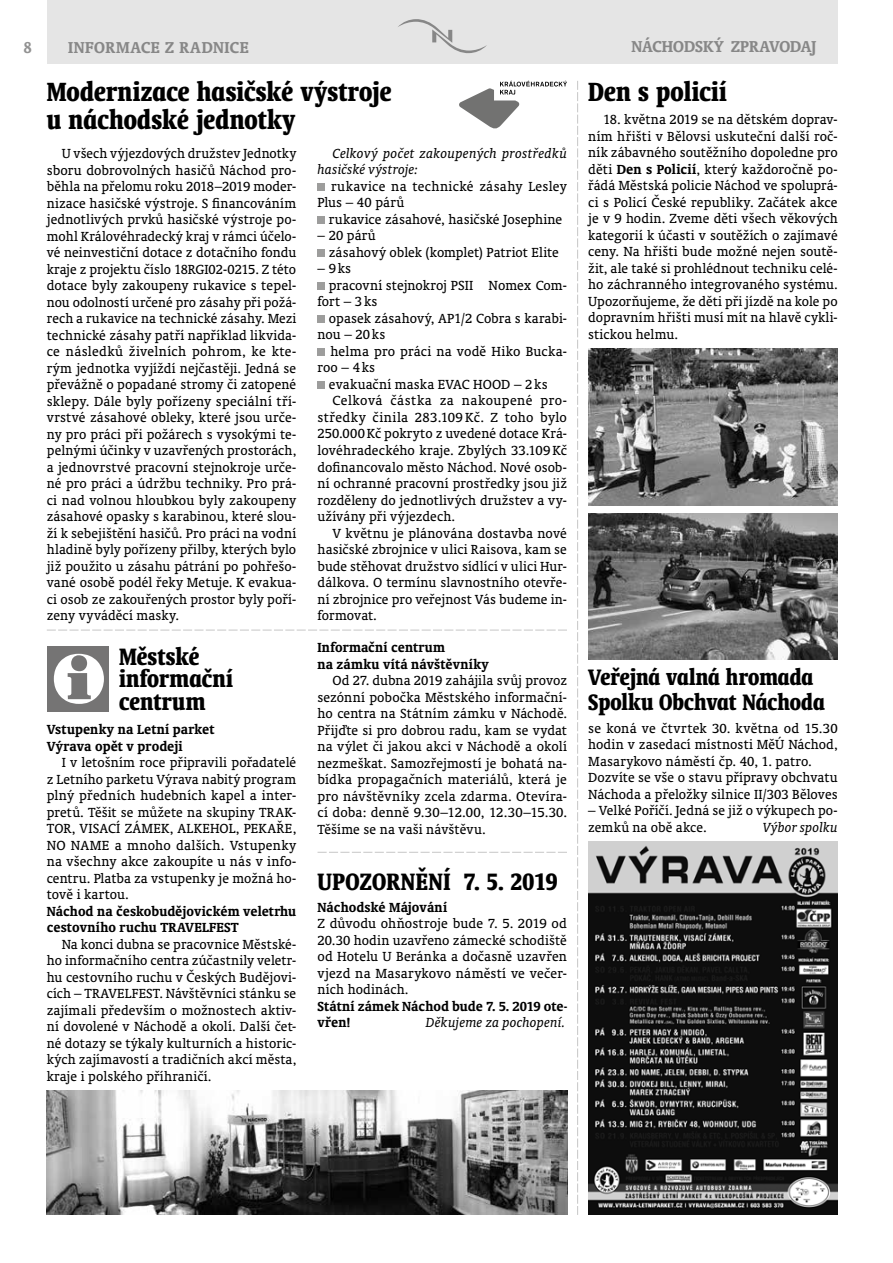
<style>
.page{position:relative;width:893px;height:1263px;background:#fff}
.page>*{position:absolute;margin:0;border:0;box-sizing:border-box;transform-origin:0 0}
.t1{font:700 condensed 30px/28.5px "Oranda AT";letter-spacing:.005em;color:#000;scale:.92 1}
.t2{font:700 condensed 27px/22.5px "Oranda AT";letter-spacing:.01em;color:#000;scale:.92 1}
.t3{font:700 condensed 25.5px/25.5px "Oranda AT";color:#000;scale:.92 1}
.t4{font:700 18px "Oranda AT";letter-spacing:.015em;color:#878787}
.t5{font:700 18px "Oranda AT";letter-spacing:.035em;color:#878787}
.t6{font:700 18px "Oranda AT";color:#929292;scale:.9 1}
.t7{font:15px/16.5px "Oranda AT";letter-spacing:.005em;color:#000;text-align:justify}
.t8{font:700 15px/16.5px "Oranda AT";letter-spacing:.005em;color:#000}
.t9{font:italic 15px/16.5px "Oranda AT";letter-spacing:.01em;color:#000}
.t10{font:15px "Oranda AT";letter-spacing:.025em;color:#000}
.t11{font:15px "Oranda AT";letter-spacing:.03em;color:#000}
.s1{font-weight:700}
</style>
<div class="page">
<div style="left:47px;top:0;width:791px;height:64px;background:#e5e5e5"></div>
<svg style="left:398px;top:19px;width:89px;height:34px"></svg>
<svg style="left:577px;top:81px;width:1px;height:1134px"></svg>
<svg style="left:47px;top:630px;width:520px;height:1px"></svg>
<svg style="left:317px;top:852px;width:250px;height:1px"></svg>
<svg style="left:459px;top:81px;width:108px;height:47px"></svg>
<div style="left:318px;top:183px;width:7px;height:8px;background:#9d9d9c"></div>
<div style="left:318px;top:216px;width:7px;height:8px;background:#9d9d9c"></div>
<div style="left:318px;top:249px;width:7px;height:8px;background:#9d9d9c"></div>
<div style="left:318px;top:282px;width:7px;height:8px;background:#9d9d9c"></div>
<div style="left:318px;top:315px;width:7px;height:8px;background:#9d9d9c"></div>
<div style="left:318px;top:348px;width:7px;height:8px;background:#9d9d9c"></div>
<div style="left:318px;top:381px;width:7px;height:8px;background:#9d9d9c"></div>
<img style="left:588px;top:349px;width:250px;height:157px">
<img style="left:588px;top:513px;width:250px;height:146px">
<div style="left:47px;top:646px;width:62px;height:65px;background:#757474"></div>
<svg style="left:54px;top:654px;width:50px;height:50px"></svg>
<img style="left:588px;top:841px;width:250px;height:373px">
<img style="left:47px;top:1091px;width:520px;height:123px">
<p class="t6" style="left:24px;top:37px;width:10px">8</p>
<p class="t5" style="left:68px;top:37px;width:182px">INFORMACE Z RADNICE</p>
<p class="t4" style="left:631px;top:36px;width:187px">NÁCHODSKÝ ZPRAVODAJ</p>
<h1 class="t1" style="left:47px;top:76px;width:376px">Modernizace hasičské výstroje u náchodské jednotky</h1>
<p class="t9" style="left:318px;top:145px;width:251px;text-indent:15px">Celkový počet zakoupených prostředků hasičské výstroje:</p>
<p class="t7" style="left:318px;top:178px;width:251px;text-indent:14px">rukavice na technické zásahy Lesley<br>Plus – 40 párů</p>
<p class="t7" style="left:329px;top:211px;width:235px">rukavice zásahové, hasičské Josephine</p>
<p class="t7" style="left:329px;top:227px;width:232px;text-indent:-11px">– 20 párů<br>zásahový oblek (komplet) Patriot Elite</p>
<p class="t7" style="left:318px;top:260px;width:35px">– 9ks</p>
<p class="t7" style="left:329px;top:277px;width:240px">pracovní stejnokroj PSII Nomex Com-</p>
<p class="t7" style="left:318px;top:293px;width:61px">fort – 3ks</p>
<p class="t7" style="left:329px;top:310px;width:240px">opasek zásahový, AP1/2 Cobra s karabi-</p>
<p class="t7" style="left:318px;top:326px;width:69px">nou – 20 ks</p>
<p class="t7" style="left:330px;top:343px;width:238px">helma pro práci na vodě Hiko Bucka-</p>
<p class="t7" style="left:318px;top:359px;width:59px">roo – 4ks</p>
<p class="t7" style="left:329px;top:376px;width:220px">evakuační maska EVAC HOOD – 2 ks</p>
<p class="t11" style="left:332px;top:392px;width:236px">Celková částka za nakoupené pro-</p>
<p class="t10" style="left:318px;top:409px;width:251px">středky činila 283.109 Kč. Z toho bylo</p>
<p class="t7" style="left:318px;top:425px;width:251px">250.000Kč pokryto z uvedené dotace Krá-</p>
<p class="t7" style="left:318px;top:442px;width:251px">lovéhradeckého kraje. Zbylých 33.109Kč</p>
<p class="t7" style="left:318px;top:458px;width:251px">dofinancovalo město Náchod. Nové osob-</p>
<p class="t7" style="left:318px;top:475px;width:251px">ní ochranné pracovní prostředky jsou již</p>
<p class="t7" style="left:318px;top:491px;width:251px">rozděleny do jednotlivých družstev a vy-</p>
<p class="t7" style="left:318px;top:508px;width:139px">užívány při výjezdech.</p>
<p class="t7" style="left:332px;top:524px;width:236px">V květnu je plánována dostavba nové</p>
<p class="t7" style="left:318px;top:541px;width:251px">hasičské zbrojnice v ulici Raisova, kam se</p>
<p class="t7" style="left:318px;top:557px;width:251px">bude stěhovat družstvo sídlící v ulici Hur-</p>
<p class="t7" style="left:318px;top:574px;width:251px">dálkova. O termínu slavnostního otevře-</p>
<p class="t7" style="left:318px;top:590px;width:251px">ní zbrojnice pro veřejnost Vás budeme in-</p>
<p class="t7" style="left:318px;top:607px;width:61px">formovat.</p>
<p class="t7" style="left:47px;top:145px;width:251px;text-indent:15px">U všech výjezdových družstev Jednotky sboru dobrovolných hasičů Náchod pro&shy;běhla na přelomu roku 2018–2019 moder&shy;nizace hasičské výstroje. S financováním jednotlivých prvků hasičské výstroje po&shy;mohl Královéhradecký kraj v rámci účelo&shy;vé neinvestiční dotace z dotačního fondu kraje z projektu číslo 18RGI02-0215. Z této dotace byly zakoupeny rukavice s tepel&shy;nou odolností určené pro zásahy při požá&shy;rech a rukavice na technické zásahy. Mezi technické zásahy patří například likvida&shy;ce následků živelních pohrom, ke kte&shy;rým jednotka vyjíždí nejčastěji. Jedná se převážně o popadané stromy či zatopené sklepy. Dále byly pořízeny speciální tří&shy;vrstvé zásahové obleky, které jsou urče&shy;ny pro práci při požárech s vysokými te&shy;pelnými účinky v uzavřených prostorách, a jednovrstvé pracovní stejnokroje urče&shy;né pro práci a údržbu techniky. Pro prá&shy;ci nad volnou hloubkou byly zakoupeny zásahové opasky s karabinou, které slou&shy;ží k sebejištění hasičů. Pro práci na vodní hladině byly pořízeny přilby, kterých bylo již použito u zásahu pátrání po pohřešo&shy;vané osobě podél řeky Metuje. K evakua&shy;ci osob ze zakouřených prostor byly poří&shy;zeny vyváděcí masky.</p>
<h1 class="t1" style="left:588px;top:76px;width:152px">Den s policií</h1>
<p class="t7" style="left:588px;top:111px;width:251px;text-indent:15px">18. května 2019 se na dětském doprav&shy;ním hřišti v Bělovsi uskuteční další roč&shy;ník zábavného soutěžního dopoledne pro děti <span class="s1">Den s Policií</span>, který každoročně po&shy;řádá Městská policie Náchod ve spoluprá&shy;ci s Policí České republiky. Začátek akce je v 9 hodin. Zveme děti všech věkových kategorií k účasti v soutěžích o zajímavé ceny. Na hřišti bude možné nejen soutě&shy;žit, ale také si prohlédnout techniku celé&shy;ho záchranného integrovaného systému.<br>Upozorňujeme, že děti při jízdě na kole po dopravním hřišti musí mít na hlavě cykli&shy;stickou helmu.</p>
<h2 class="t2" style="left:119px;top:644px;width:125px">Městské informační centrum</h2>
<p class="t8" style="left:47px;top:721px;width:169px">Vstupenky na Letní parket<br>Výrava opět v prodeji</p>
<p class="t7" style="left:47px;top:754px;width:251px;text-indent:15px">I v letošním roce připravili pořadatelé z Letního parketu Výrava nabitý program plný předních hudebních kapel a inter&shy;pretů. Těšit se můžete na skupiny TRAK-TOR, VISACÍ ZÁMEK, ALKEHOL, PEKAŘE, NO NAME a mnoho dalších. Vstupenky na všechny akce zakoupíte u nás v info&shy;centru. Platba za vstupenky je možná ho&shy;tově i kartou.</p>
<p class="t8" style="left:47px;top:902px;width:251px">Náchod na českobudějovickém veletrhu cestovního ruchu TRAVELFEST</p>
<p class="t7" style="left:47px;top:936px;width:251px;text-indent:15px">Na konci dubna se pracovnice Městské&shy;ho informačního centra zúčastnily veletr&shy;hu cestovního ruchu v Českých Budějovi&shy;cích – TRAVELFEST. Návštěvníci stánku se zajímali především o možnostech aktiv&shy;ní dovolené v Náchodě a okolí. Další čet&shy;né dotazy se týkaly kulturních a historic&shy;kých zajímavostí a tradičních akcí města, kraje i polského příhraničí.</p>
<p class="t8" style="left:317px;top:639px;width:173px">Informační centrum<br>na zámku vítá návštěvníky</p>
<p class="t7" style="left:317px;top:672px;width:251px;text-indent:15px">Od 27. dubna 2019 zahájila svůj provoz sezónní pobočka Městského informační&shy;ho centra na Státním zámku v Náchodě.<br>Přijďte si pro dobrou radu, kam se vydat na výlet či jakou akci v Náchodě a okolí nezmeškat. Samozřejmostí je bohatá na&shy;bídka propagačních materiálů, která je pro návštěvníky zcela zdarma. Otevíra&shy;cí doba: denně 9.30–12.00, 12.30–15.30.<br>Těšíme se na vaši návštěvu.</p>
<h3 class="t3" style="left:588px;top:664px;width:259px">Veřejná valná hromada<br>Spolku Obchvat Náchoda</h3>
<p class="t7" style="left:588px;top:719px;width:251px;text-align:left">se koná ve čtvrtek 30. května od 15.30 hodin v zasedací místnosti MěÚ Náchod, Masarykovo náměstí čp. 40, 1. patro.<br>Dozvíte se vše o stavu přípravy obchvatu Náchoda a přeložky silnice II/303 Běloves</p>
<p class="t7" style="left:588px;top:802px;width:251px">– Velké Poříčí. Jedná se již o výkupech po&shy;zemků na obě akce.</p>
<p class="t9" style="left:763px;top:818px;width:76px">Výbor spolku</p>
<h2 class="t2" style="left:317px;top:869px;width:262px">UPOZORNĚNÍ 7. 5. 2019</h2>
<p class="t8" style="left:317px;top:898px;width:131px">Náchodské Májování</p>
<p class="t7" style="left:317px;top:915px;width:251px">Z důvodu ohňostroje bude 7. 5. 2019 od 20.30 hodin uzavřeno zámecké schodiště od Hotelu U Beránka a dočasně uzavřen vjezd na Masarykovo náměstí ve večer&shy;ních hodinách.</p>
<p class="t8" style="left:317px;top:997px;width:251px">Státní zámek Náchod bude 7. 5. 2019 ote&shy;vřen!</p>
<p class="t9" style="left:426px;top:1014px;width:141px">Děkujeme za pochopení.</p>
</div>
